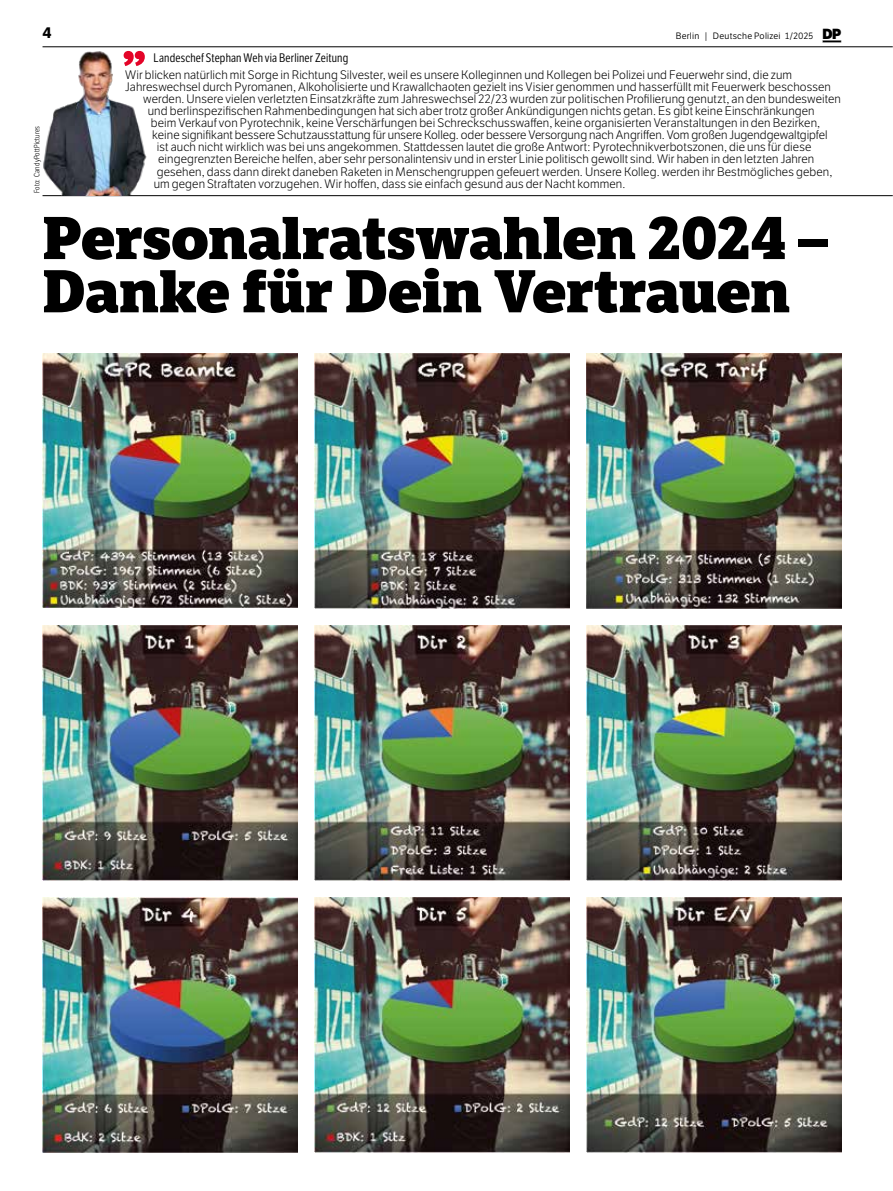
<style>
.page{position:relative;width:893px;height:1191px;background:#fff}
.page>*{position:absolute;margin:0;border:0;box-sizing:border-box;transform-origin:0 0}
.t1{font:800 58.5px/53.2px "LFT Etica Sheriff";letter-spacing:-.01em;color:#000}
.t2{font:52.5px "LFT Etica XB";color:#e40428}
.t3{font:700 15px "LFT Etica";color:#000}
.t4{font:12px "LFT Etica Lt";letter-spacing:.005em;color:#000}
.t5{font:12px "LFT Etica Condensed";letter-spacing:.015em;color:#000}
.t6{font:9px "LFT Etica Bk";letter-spacing:.025em;color:#000}
.t7{font:300 7.5px "LFT Etica Condensed";letter-spacing:.025em;color:#000}
.s1{font-size:9.3px}
.s2{font-family:"LFT Etica XB";font-size:14.25px}
</style>
<div class="page">
<hr style="left:43px;top:195px;width:850px;height:1px;background:#000">
<hr style="left:43px;top:47px;width:850px;height:1px;background:#000">
<svg style="left:822px;top:40px;width:19px;height:2px"></svg>
<img style="left:43px;top:51px;width:104px;height:144px">
<img style="left:43px;top:625px;width:255px;height:255px">
<img style="left:315px;top:625px;width:255px;height:255px">
<img style="left:587px;top:625px;width:255px;height:255px">
<img style="left:43px;top:897px;width:255px;height:255px">
<img style="left:315px;top:897px;width:255px;height:255px">
<img style="left:587px;top:897px;width:255px;height:255px">
<img style="left:43px;top:353px;width:255px;height:254px">
<img style="left:315px;top:353px;width:255px;height:255px">
<img style="left:587px;top:353px;width:255px;height:255px">
<p class="t3" style="left:43px;top:23px;width:11px">4</p>
<p class="t6" style="left:676px;top:31px;width:167px">Berlin <span class="s1">|</span> Deutsche Polizei 1/2025 <span class="s2">DP</span></p>
<p class="t7" style="left:33px;top:193px;width:69px;rotate:-90deg">Foto: CandyPottPictures</p>
<h2 class="t2" style="left:122px;top:6px;width:25px">„</h2>
<p class="t4" style="left:125px;top:67px;width:668px">Wir blicken natürlich mit Sorge in Richtung Silvester, weil es unsere Kolleginnen und Kollegen bei Polizei und Feuerwehr sind, die zum</p>
<p class="t4" style="left:125px;top:80px;width:707px">Jahreswechsel durch Pyromanen, Alkoholisierte und Krawallchaoten gezielt ins Visier genommen und hasserfüllt mit Feuerwerk beschossen</p>
<p class="t4" style="left:143px;top:92px;width:699px">werden. Unsere vielen verletzten Einsatzkräfte zum Jahreswechsel 22/23 wurden zur politischen Profilierung genutzt, an den bundesweiten</p>
<p class="t4" style="left:148px;top:104px;width:668px">und berlinspezifischen Rahmenbedingungen hat sich aber trotz großer Ankündigungen nichts getan. Es gibt keine Einschränkungen</p>
<p class="t4" style="left:151px;top:116px;width:671px">beim Verkauf von Pyrotechnik, keine Verschärfungen bei Schreckschusswaffen, keine organisierten Veranstaltungen in den Bezirken,</p>
<p class="t4" style="left:152px;top:128px;width:677px">keine signifikant bessere Schutzausstattung für unsere Kolleg. oder bessere Versorgung nach Angriffen. Vom großen Jugendgewaltgipfel</p>
<p class="t4" style="left:157px;top:140px;width:656px">ist auch nicht wirklich was bei uns angekommen. Stattdessen lautet die große Antwort: Pyrotechnikverbotszonen, die uns für diese</p>
<p class="t4" style="left:158px;top:152px;width:658px">eingegrenzten Bereiche helfen, aber sehr personalintensiv und in erster Linie politisch gewollt sind. Wir haben in den letzten Jahren</p>
<p class="t4" style="left:157px;top:164px;width:677px">gesehen, dass dann direkt daneben Raketen in Menschengruppen gefeuert werden. Unsere Kolleg. werden ihr Bestmögliches geben,</p>
<p class="t4" style="left:154px;top:177px;width:473px">um gegen Straftaten vorzugehen. Wir hoffen, dass sie einfach gesund aus der Nacht kommen.</p>
<p class="t5" style="left:154px;top:51px;width:196px">Landeschef Stephan Weh via Berliner Zeitung</p>
<h1 class="t1" style="left:43px;top:212px;width:787px">Personalratswahlen 2024 –<br>Danke für Dein Vertrauen</h1>
</div>
